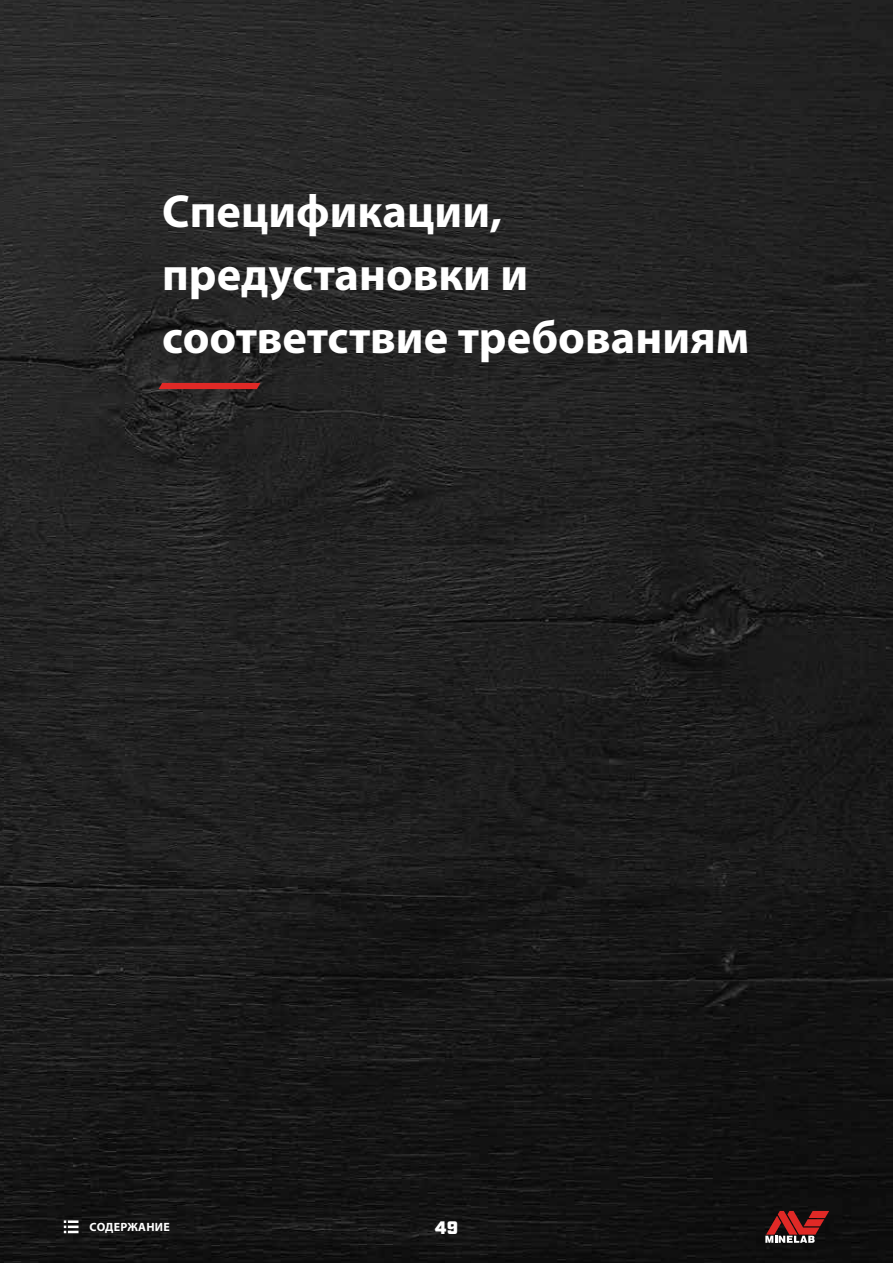
<style>
.page{position:relative;width:893px;height:1263px;background:#fff}
.page>*{position:absolute;margin:0;border:0;box-sizing:border-box;transform-origin:0 0}
.t1{font:700 46.5px/63px "Myriad Pro";color:#fff}
.t2{font:900 18px "Industry";color:#fff}
.t3{font:700 12px "Myriad Pro";letter-spacing:.02em;color:#fff}
</style>
<div class="page">
<img style="left:0;top:0;width:893px;height:1263px">
<svg style="left:159px;top:383px;width:101px;height:6px"></svg>
<svg style="left:64px;top:1220px;width:15px;height:13px"></svg>
<svg style="left:765px;top:1211px;width:64px;height:32px;background:#7d3332"></svg>
<p class="t1" style="left:162px;top:178px;width:589px">Спецификации, предустановки и соответствие требованиям</p>
<p class="t3" style="left:90px;top:1219px;width:82px">СОДЕРЖАНИЕ</p>
<p class="t2" style="left:435px;top:1217px;width:25px">49</p>
</div>
